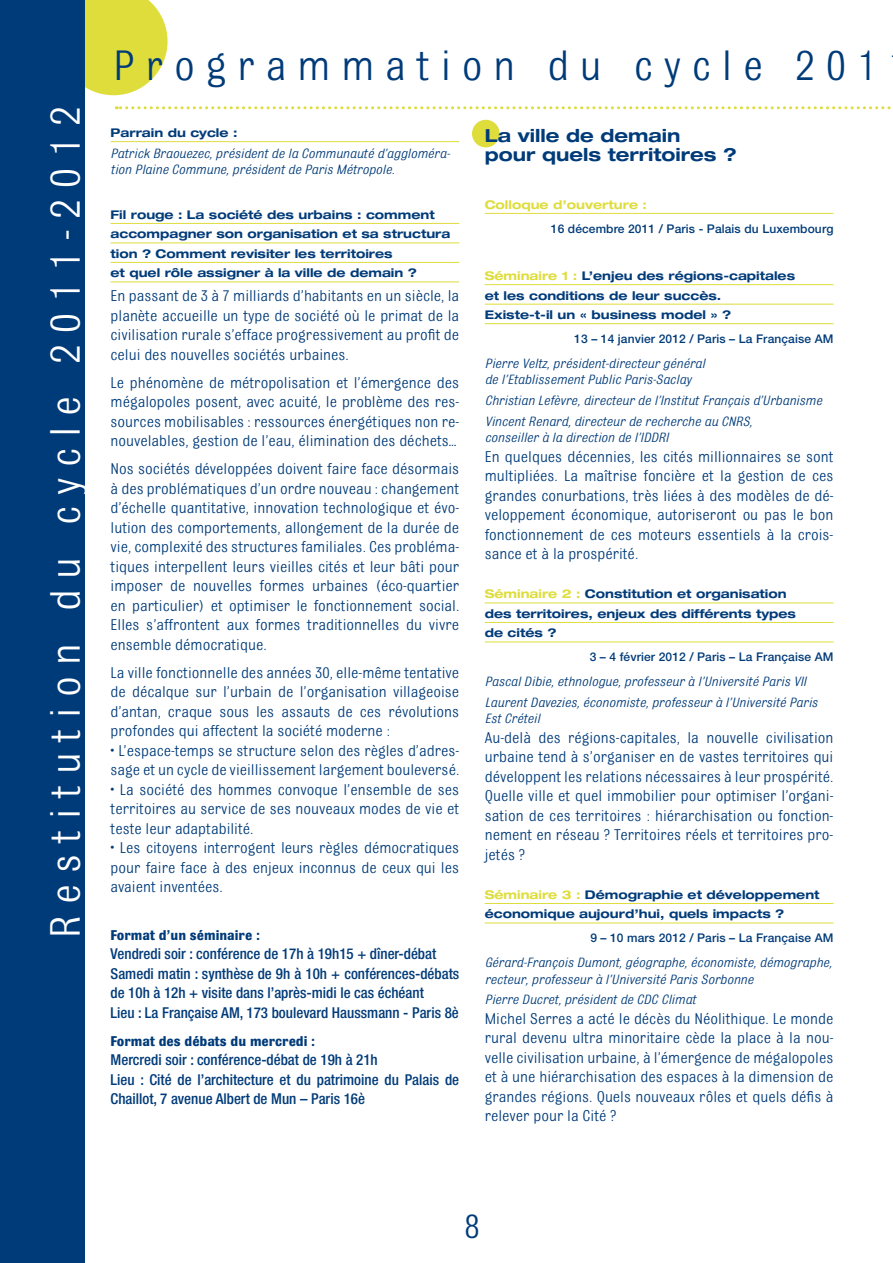
<style>
.page{position:relative;width:893px;height:1263px;background:#fff}
.page>*{position:absolute;margin:0;border:0;box-sizing:border-box;transform-origin:0 0}
.t1{font:45px "Bulldog";letter-spacing:.24em;color:#fff}
.t2{font:45px "Bulldog";letter-spacing:.24em;color:#003b79}
.t3{font:36px "Bulldog";color:#003b79}
.t4{font:700 expanded 18px/19.5px "Helvetica Neue";color:#003b79}
.t5{font:16.5px/19.5px "Bulldog";color:#003b79;text-align:justify}
.t6{font:500 condensed 15px/19.5px "Helvetica Neue";color:#003b79}
.t7{font:700 15px "Bulldog";color:#003b79}
.t8{font:italic 14.25px/16.5px "Bulldog";color:#003b79}
.t9{font:700 expanded 12px/19.5px "Helvetica Neue";color:#003b79}
.t10{font:500 12px "Helvetica Neue";letter-spacing:.01em;color:#003b79}
.t11{font:700 expanded 12px "Helvetica Neue";color:#dedd3b}
.s1{color:#dedd3b}
</style>
<div class="page">
<svg style="left:85px;top:0;width:83px;height:95px;background:#e2e153"></svg>
<svg style="left:116px;top:106px;width:775px;height:3px"></svg>
<div style="left:0;top:0;width:85px;height:1263px;background:#003b79"></div>
<div style="left:472px;top:120px;width:28px;height:27px;background:#dedd3b;border-radius:50%"></div>
<hr style="left:111px;top:141px;width:348px;height:1px;background:#dedd3b">
<hr style="left:111px;top:223px;width:348px;height:1px;background:#dedd3b">
<hr style="left:111px;top:243px;width:348px;height:1px;background:#dedd3b">
<hr style="left:111px;top:262px;width:348px;height:1px;background:#dedd3b">
<hr style="left:111px;top:282px;width:348px;height:1px;background:#dedd3b">
<hr style="left:485px;top:213px;width:348px;height:1px;background:#dedd3b">
<hr style="left:485px;top:284px;width:348px;height:1px;background:#dedd3b">
<hr style="left:485px;top:304px;width:348px;height:1px;background:#dedd3b">
<hr style="left:485px;top:323px;width:348px;height:1px;background:#dedd3b">
<hr style="left:485px;top:602px;width:348px;height:1px;background:#dedd3b">
<hr style="left:485px;top:622px;width:348px;height:1px;background:#dedd3b">
<hr style="left:485px;top:641px;width:348px;height:1px;background:#dedd3b">
<hr style="left:485px;top:903px;width:348px;height:1px;background:#dedd3b">
<hr style="left:485px;top:923px;width:348px;height:1px;background:#dedd3b">
<h1 class="t1" style="left:43px;top:937px;width:833px;rotate:-90deg">Restitution du cycle 2011-2012</h1>
<h1 class="t2" style="left:113px;top:43px;width:765px">Programmation du cycle 201</h1>
<p class="t9" style="left:111px;top:123px;width:128px">Parrain du cycle :</p>
<p class="t8" style="left:111px;top:145px;width:341px">Patrick Braouezec, président de la Communauté d’aggloméra&shy;tion Plaine Commune, président de Paris Métropole.</p>
<p class="t9" style="left:111px;top:204px;width:341px">Fil rouge : La société des urbains : comment accompagner son organisation et sa structura tion ? Comment revisiter les territoires<br>et quel rôle assigner à la ville de demain ?</p>
<p class="t5" style="left:111px;top:286px;width:350px">En passant de 3 à 7 milliards d’habitants en un siècle, la planète accueille un type de société où le primat de la civilisation rurale s’efface progressivement au profit de celui des nouvelles sociétés urbaines.</p>
<p class="t5" style="left:111px;top:372px;width:350px">Le phénomène de métropolisation et l’émergence des mégalopoles posent, avec acuité, le problème des res&shy;sources mobilisables : ressources énergétiques non re&shy;nouvelables, gestion de l’eau, élimination des déchets…</p>
<p class="t5" style="left:111px;top:459px;width:350px">Nos sociétés développées doivent faire face désormais à des problématiques d’un ordre nouveau : changement d’échelle quantitative, innovation technologique et évo&shy;lution des comportements, allongement de la durée de vie, complexité des structures familiales. Ces probléma&shy;tiques interpellent leurs vieilles cités et leur bâti pour imposer de nouvelles formes urbaines (éco-quartier en particulier) et optimiser le fonctionnement social.<br>Elles s’affrontent aux formes traditionnelles du vivre ensemble démocratique.</p>
<p class="t5" style="left:111px;top:662px;width:350px">La ville fonctionnelle des années 30, elle-même tentative de décalque sur l’urbain de l’organisation villageoise d’antan, craque sous les assauts de ces révolutions profondes qui affectent la société moderne :</p>
<p class="t5" style="left:111px;top:740px;width:350px">• L’espace-temps se structure selon des règles d’adres&shy;sage et un cycle de vieillissement largement bouleversé.</p>
<p class="t5" style="left:111px;top:779px;width:350px">• La société des hommes convoque l’ensemble de ses territoires au service de ses nouveaux modes de vie et teste leur adaptabilité.</p>
<p class="t5" style="left:111px;top:838px;width:350px">• Les citoyens interrogent leurs règles démocratiques pour faire face à des enjeux inconnus de ceux qui les avaient inventées.</p>
<p class="t7" style="left:111px;top:927px;width:151px">Format d’un séminaire :</p>
<p class="t6" style="left:111px;top:944px;width:350px">Vendredi soir : conférence de 17h à 19h15 + dîner-débat Samedi matin : synthèse de 9h à 10h + conférences-débats de 10h à 12h + visite dans l’après-midi le cas échéant<br>Lieu : La Française AM, 173 boulevard Haussmann - Paris 8è</p>
<p class="t7" style="left:111px;top:1033px;width:206px">Format des débats du mercredi :</p>
<p class="t6" style="left:111px;top:1050px;width:350px">Mercredi soir : conférence-débat de 19h à 21h<br>Lieu : Cité de l’architecture et du patrimoine du Palais de<br>Chaillot, 7 avenue Albert de Mun – Paris 16è</p>
<p class="t4" style="left:485px;top:125px;width:253px">La ville de demain<br>pour quels territoires ?</p>
<p class="t11" style="left:485px;top:197px;width:164px">Colloque d’ouverture :</p>
<p class="t10" style="left:551px;top:221px;width:284px">16 décembre 2011 / Paris - Palais du Luxembourg</p>
<p class="t9" style="left:485px;top:266px;width:312px"><span class="s1">Séminaire 1 :</span> L’enjeu des régions-capitales et les conditions de leur succès.<br>Existe-t-il un « business model » ?</p>
<p class="t10" style="left:574px;top:331px;width:261px">13 – 14 janvier 2012 / Paris – La Française AM</p>
<p class="t8" style="left:485px;top:355px;width:222px">Pierre Veltz, président-directeur général de l’Etablissement Public Paris-Saclay</p>
<p class="t8" style="left:485px;top:390px;width:339px;line-height:20.7px">Christian Lefèvre, directeur de l’Institut Français d’Urbanisme<br>Vincent Renard, directeur de recherche au CNRS,</p>
<p class="t8" style="left:485px;top:429px;width:185px">conseiller à la direction de l’IDDRI</p>
<p class="t5" style="left:485px;top:447px;width:350px">En quelques décennies, les cités millionnaires se sont multipliées. La maîtrise foncière et la gestion de ces grandes conurbations, très liées à des modèles de dé&shy;veloppement économique, autoriseront ou pas le bon fonctionnement de ces moteurs essentiels à la crois&shy;sance et à la prospérité.</p>
<p class="t9" style="left:485px;top:584px;width:313px"><span class="s1">Séminaire 2 :</span> Constitution et organisation des territoires, enjeux des différents types de cités ?</p>
<p class="t10" style="left:590px;top:650px;width:245px">3 – 4 février 2012 / Paris – La Française AM</p>
<p class="t8" style="left:485px;top:671px;width:334px;line-height:20.7px">Pascal Dibie, ethnologue, professeur à l’Université Paris VII<br>Laurent Davezies, économiste, professeur à l’Université Paris</p>
<p class="t8" style="left:485px;top:710px;width:57px">Est Créteil</p>
<p class="t5" style="left:485px;top:728px;width:350px">Au-delà des régions-capitales, la nouvelle civilisation urbaine tend à s’organiser en de vastes territoires qui développent les relations nécessaires à leur prospérité.<br>Quelle ville et quel immobilier pour optimiser l’organi&shy;sation de ces territoires : hiérarchisation ou fonction&shy;nement en réseau ? Territoires réels et territoires pro&shy;jetés ?</p>
<p class="t9" style="left:485px;top:884px;width:336px"><span class="s1">Séminaire 3 :</span> Démographie et développement économique aujourd’hui, quels impacts ?</p>
<p class="t10" style="left:590px;top:931px;width:245px">9 – 10 mars 2012 / Paris – La Française AM</p>
<p class="t8" style="left:485px;top:954px;width:349px">Gérard-François Dumont, géographe, économiste, démographe, recteur, professeur à l’Université Paris Sorbonne</p>
<p class="t8" style="left:485px;top:991px;width:213px">Pierre Ducret, président de CDC Climat</p>
<p class="t5" style="left:485px;top:1009px;width:350px">Michel Serres a acté le décès du Néolithique. Le monde rural devenu ultra minoritaire cède la place à la nou&shy;velle civilisation urbaine, à l’émergence de mégalopoles et à une hiérarchisation des espaces à la dimension de grandes régions. Quels nouveaux rôles et quels défis à relever pour la Cité ?</p>
<h2 class="t3" style="left:464px;top:1208px;width:18px">8</h2>
</div>
